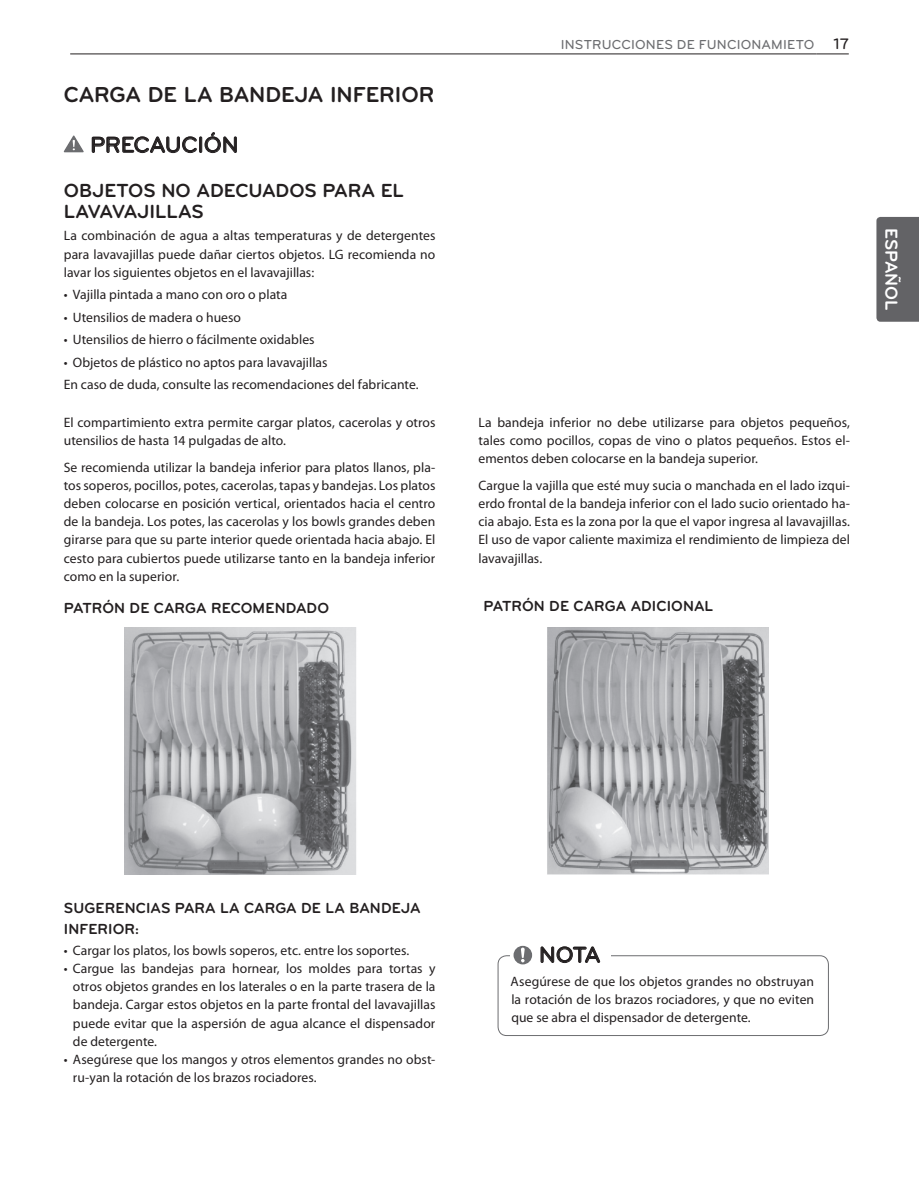
<style>
.page{position:relative;width:919px;height:1191px;background:#fff}
.page>*{position:absolute;margin:0;border:0;box-sizing:border-box;transform-origin:0 0}
.t1{font:500 22.65px "Bryant LG";letter-spacing:-.005em;color:#231f20}
.t2{font:700 22.5px "Bryant LG";color:#231f20}
.t3{font:700 19.65px/21.1px "Bryant LG";letter-spacing:-.005em;color:#231f20}
.t4{font:700 18px "Bryant LG";color:#fff}
.t5{font:500 15.75px "Bryant LG";color:#231f20}
.t6{font:700 15.15px/21.1px "Bryant LG";letter-spacing:.005em;color:#231f20}
.t7{font:13.65px/18.1px "Myriad Pro";letter-spacing:.005em;color:#231f20;text-align:justify}
.t8{font:500 13.5px "Bryant LG";letter-spacing:.015em;color:#6c6d70}
</style>
<div class="page">
<hr style="left:70px;top:54px;width:746px;height:1px;background:#231f20">
<hr style="left:816px;top:54px;width:32px;height:1px;background:#231f20">
<div style="left:876px;top:217px;width:42px;height:105px;background:#636366"></div>
<svg style="left:64px;top:136px;width:20px;height:16px"></svg>
<svg style="left:92px;top:137px;width:104px;height:16px"></svg>
<div style="left:199px;top:137px;width:3px;height:16px;border:1px solid #231f20"></div>
<svg style="left:205px;top:132px;width:32px;height:21px"></svg>
<div style="left:497px;top:955px;width:331px;height:81px;border:1px solid #6c6d70;border-radius:9px"></div>
<div style="left:510px;top:942px;width:101px;height:30px;background:#fff"></div>
<svg style="left:513px;top:945px;width:19px;height:19px"></svg>
<svg style="left:540px;top:946px;width:60px;height:17px"></svg>
<img style="left:125px;top:627px;width:643px;height:247px">
<h2 class="t2" style="left:64px;top:80px;width:372px">CARGA DE LA BANDEJA INFERIOR</h2>
<h1 class="t1" style="left:90px;top:131px;width:150px">PRECAUCIÓN</h1>
<h3 class="t3" style="left:64px;top:180px;width:341px">OBJETOS NO ADECUADOS PARA EL<br>LAVAVAJILLAS</h3>
<p class="t7" style="left:64px;top:227px;width:373px">La combinación de agua a altas temperaturas y de detergentes para lavavajillas puede dañar ciertos objetos. LG recomienda no lavar los siguientes objetos en el lavavajillas:</p>
<p class="t7" style="left:64px;top:285px;width:225px">• Vajilla pintada a mano con oro o plata</p>
<p class="t7" style="left:64px;top:308px;width:179px">• Utensilios de madera o hueso</p>
<p class="t7" style="left:64px;top:330px;width:252px">• Utensilios de hierro o fácilmente oxidables</p>
<p class="t7" style="left:64px;top:351px;width:356px;line-height:22.5px">• Objetos de plástico no aptos para lavavajillas<br>En caso de duda, consulte las recomendaciones del fabricante.</p>
<p class="t8" style="left:561px;top:36px;width:255px">INSTRUCCIONES DE FUNCIONAMIETO</p>
<p class="t5" style="left:833px;top:34px;width:17px">17</p>
<p class="t7" style="left:478px;top:413px;width:373px">La bandeja inferior no debe utilizarse para objetos pequeños, tales como pocillos, copas de vino o platos pequeños. Estos el&shy;ementos deben colocarse en la bandeja superior.</p>
<p class="t7" style="left:478px;top:476px;width:373px">Cargue la vajilla que esté muy sucia o manchada en el lado izqui&shy;erdo frontal de la bandeja inferior con el lado sucio orientado ha&shy;cia abajo. Esta es la zona por la que el vapor ingresa al lavavajillas.<br>El uso de vapor caliente maximiza el rendimiento de limpieza del lavavajillas.</p>
<p class="t7" style="left:64px;top:413px;width:373px">El compartimiento extra permite cargar platos, cacerolas y otros utensilios de hasta 14 pulgadas de alto.</p>
<p class="t7" style="left:64px;top:458px;width:373px">Se recomienda utilizar la bandeja inferior para platos llanos, pla&shy;tos soperos, pocillos, potes, cacerolas, tapas y bandejas. Los platos deben colocarse en posición vertical, orientados hacia el centro de la bandeja. Los potes, las cacerolas y los bowls grandes deben girarse para que su parte interior quede orientada hacia abajo. El cesto para cubiertos puede utilizarse tanto en la bandeja inferior como en la superior.</p>
<p class="t6" style="left:64px;top:597px;width:267px">PATRÓN DE CARGA RECOMENDADO</p>
<p class="t6" style="left:483px;top:595px;width:231px">PATRÓN DE CARGA ADICIONAL</p>
<h3 class="t4" style="left:902px;top:228px;width:84px;rotate:90deg">ESPAÑOL</h3>
<p class="t6" style="left:64px;top:897px;width:358px">SUGERENCIAS PARA LA CARGA DE LA BANDEJA<br>INFERIOR:</p>
<p class="t7" style="left:64px;top:941px;width:347px">• Cargar los platos, los bowls soperos, etc. entre los soportes.</p>
<p class="t7" style="left:73px;top:959px;width:364px;text-indent:-9px">• Cargue las bandejas para hornear, los moldes para tortas y otros objetos grandes en los laterales o en la parte trasera de la bandeja. Cargar estos objetos en la parte frontal del lavavajillas puede evitar que la aspersión de agua alcance el dispensador de detergente.</p>
<p class="t7" style="left:73px;top:1050px;width:364px;text-indent:-9px">• Asegúrese que los mangos y otros elementos grandes no obst&shy;ru-yan la rotación de los brazos rociadores.</p>
<h1 class="t1" style="left:539px;top:941px;width:63px">NOTA</h1>
<p class="t7" style="left:510px;top:971px;width:305px">Asegúrese de que los objetos grandes no obstruyan la rotación de los brazos rociadores, y que no eviten que se abra el dispensador de detergente.</p>
</div>
